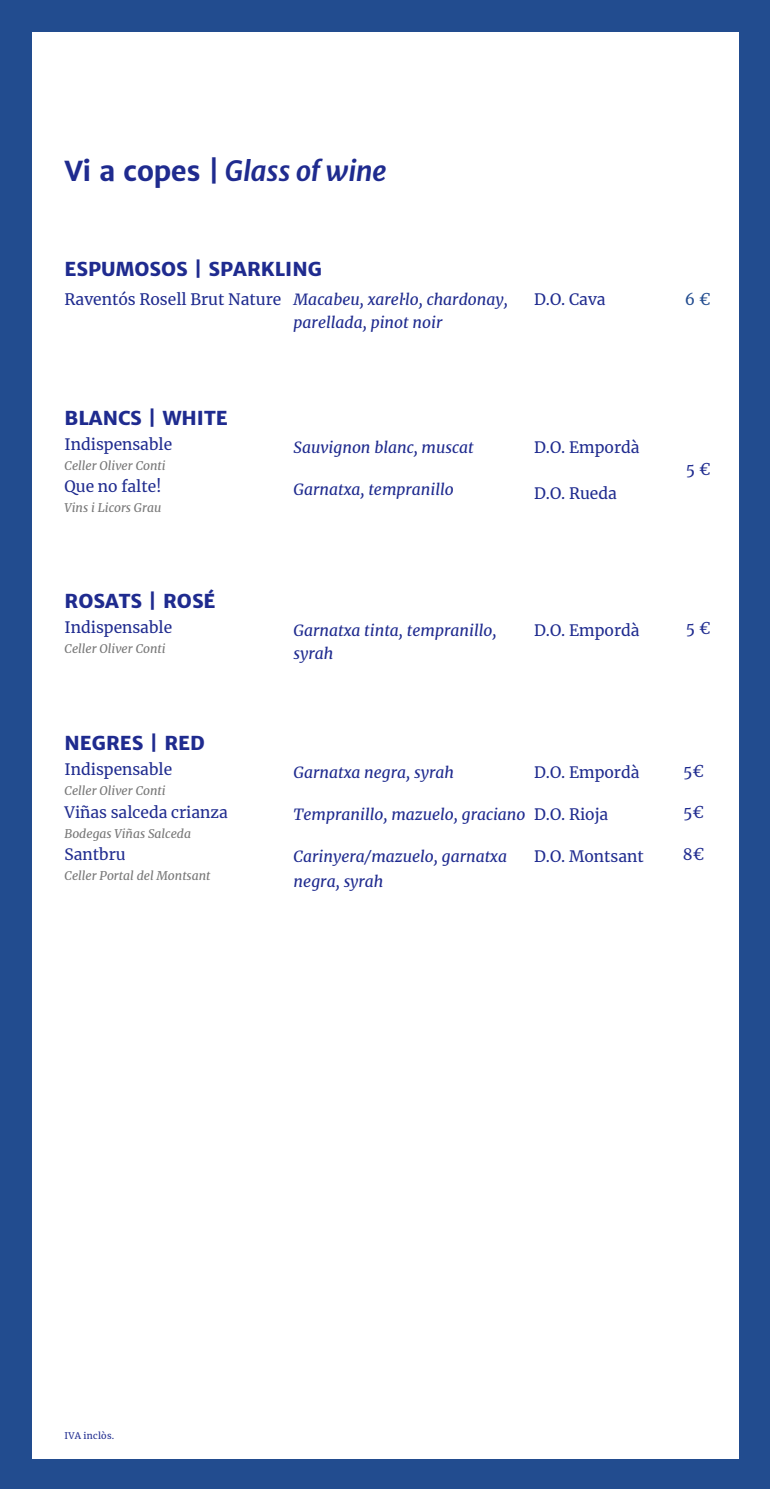
<style>
.page{position:relative;width:770px;height:1489px;background:#fff}
.page>*{position:absolute;margin:0;border:0;box-sizing:border-box;transform-origin:0 0}
.t1{font:italic 700 27.65px "Merriweather Sans";letter-spacing:-.025em;color:#1f2b8f}
.t2{font:800 19.25px "Merriweather Sans";color:#1f2b8f}
.t3{font:italic 15.58px/23.3px "Merriweather";color:#1f2b8f}
.t4{font:15.58px "Merriweather";color:#1f2b8f}
.t5{font:15.58px "Merriweather";color:#224c8f}
.t6{font:italic 12.08px "Merriweather";color:#777}
.t7{font:9.1px "Merriweather";letter-spacing:.025em;color:#1f2b8f}
.s1{font-style:normal}
</style>
<div class="page">
<div style="left:0;top:0;width:32px;height:1488px;background:#224c8f"></div>
<div style="left:739px;top:0;width:30px;height:1488px;background:#224c8f"></div>
<div style="left:0;top:0;width:769px;height:32px;background:#224c8f"></div>
<div style="left:0;top:1458px;width:769px;height:30px;background:#224c8f"></div>
<p class="t1" style="left:65px;top:154px;width:323px"><span class="s1">Vi a copes |</span> Glass of wine</p>
<p class="t2" style="left:65px;top:257px;width:259px">ESPUMOSOS | SPARKLING</p>
<p class="t4" style="left:65px;top:289px;width:218px">Raventós Rosell Brut Nature</p>
<p class="t3" style="left:293px;top:287px;width:216px">Macabeu, xarel·lo, chardonay, parellada, pinot noir</p>
<p class="t4" style="left:534px;top:289px;width:73px">D.O. Cava</p>
<p class="t2" style="left:65px;top:406px;width:164px">BLANCS | WHITE</p>
<p class="t4" style="left:65px;top:434px;width:109px">Indispensable</p>
<p class="t6" style="left:65px;top:458px;width:102px">Celler Oliver Conti</p>
<p class="t4" style="left:65px;top:477px;width:99px">Que no falte!</p>
<p class="t6" style="left:65px;top:500px;width:98px">Vins i Licors Grau</p>
<p class="t3" style="left:293px;top:435px;width:181px">Sauvignon blanc, muscat</p>
<p class="t3" style="left:293px;top:477px;width:162px">Garnatxa, tempranillo</p>
<p class="t4" style="left:534px;top:437px;width:107px">D.O. Empordà</p>
<p class="t4" style="left:534px;top:484px;width:84px">D.O. Rueda</p>
<p class="t2" style="left:65px;top:589px;width:152px">ROSATS | ROSÉ</p>
<p class="t4" style="left:65px;top:618px;width:109px">Indispensable</p>
<p class="t6" style="left:65px;top:641px;width:102px">Celler Oliver Conti</p>
<p class="t2" style="left:65px;top:731px;width:142px">NEGRES | RED</p>
<p class="t4" style="left:65px;top:760px;width:109px">Indispensable</p>
<p class="t6" style="left:65px;top:783px;width:102px">Celler Oliver Conti</p>
<p class="t4" style="left:65px;top:802px;width:164px">Viñas salceda crianza</p>
<p class="t6" style="left:65px;top:825px;width:128px">Bodegas Viñas Salceda</p>
<p class="t4" style="left:65px;top:844px;width:62px">Santbru</p>
<p class="t6" style="left:65px;top:868px;width:147px">Celler Portal del Montsant</p>
<p class="t3" style="left:293px;top:619px;width:204px">Garnatxa tinta, tempranillo, syrah</p>
<p class="t4" style="left:534px;top:621px;width:107px">D.O. Empordà</p>
<p class="t3" style="left:293px;top:761px;width:162px">Garnatxa negra, syrah</p>
<p class="t3" style="left:293px;top:803px;width:233px">Tempranillo, mazuelo, graciano</p>
<p class="t3" style="left:293px;top:844px;width:215px;line-height:24.2px">Carinyera/mazuelo, garnatxa negra, syrah</p>
<p class="t4" style="left:534px;top:762px;width:107px">D.O. Empordà</p>
<p class="t4" style="left:534px;top:805px;width:76px">D.O. Rioja</p>
<p class="t4" style="left:534px;top:847px;width:111px">D.O. Montsant</p>
<p class="t5" style="left:684px;top:289px;width:27px">6 €</p>
<p class="t4" style="left:685px;top:460px;width:26px">5 €</p>
<p class="t4" style="left:685px;top:619px;width:26px">5 €</p>
<p class="t4" style="left:683px;top:761px;width:22px">5€</p>
<p class="t4" style="left:683px;top:803px;width:22px">5€</p>
<p class="t4" style="left:682px;top:844px;width:23px">8€</p>
<p class="t7" style="left:65px;top:1430px;width:51px">IVA inclòs.</p>
</div>
